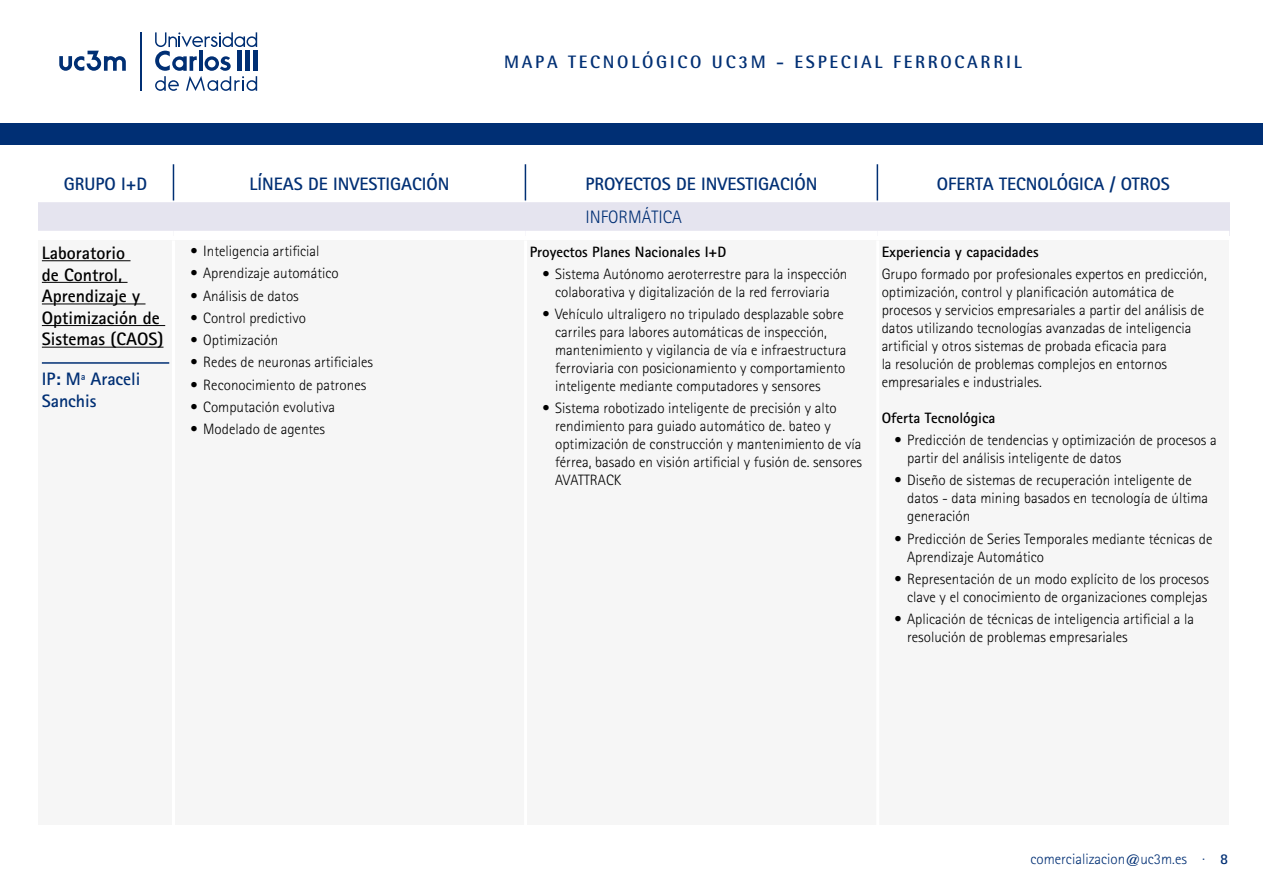
<style>
.page{position:relative;width:1263px;height:893px;background:#fff}
.page>*{position:absolute;margin:0;border:0;box-sizing:border-box;transform-origin:0 0}
.t1{font:700 18px/21.6px "Rotis Sans Serif";color:#002f74}
.t2{font:700 18px/21.6px "Rotis Sans Serif";color:#000}
.t3{font:700 18px "Rotis Semi Sans";color:#002f74}
.t4{font:300 18px "Rotis Sans Serif";color:#002f74}
.t5{font:300 15px/18px "Rotis Sans Serif";color:#000}
.t6{font:700 15px "Rotis Sans Serif";color:#000}
.t7{font:300 15px "Rotis Sans Serif";color:#002f74}
.s1{font-weight:700}
</style>
<div class="page">
<hr style="left:140px;top:32px;width:1px;height:59px;background:#002f74">
<svg style="left:59px;top:51px;width:67px;height:20px"></svg>
<svg style="left:155px;top:32px;width:102px;height:59px"></svg>
<div style="left:0;top:123px;width:1263px;height:22px;background:#002f74"></div>
<svg style="left:172px;top:164px;width:707px;height:37px"></svg>
<div style="left:38px;top:201px;width:1191px;height:34px;background:#e5e4ef"></div>
<hr style="left:173px;top:164px;width:1px;height:37px;background:#002f74">
<hr style="left:525px;top:164px;width:1px;height:37px;background:#002f74">
<hr style="left:877px;top:164px;width:1px;height:37px;background:#002f74">
<hr style="left:37px;top:201px;width:136px;height:1px;background:#fff">
<hr style="left:173px;top:201px;width:352px;height:1px;background:#fff">
<hr style="left:525px;top:201px;width:352px;height:1px;background:#fff">
<hr style="left:877px;top:201px;width:353px;height:1px;background:#fff">
<div style="left:38px;top:231px;width:135px;height:9px;background:#fff"></div>
<div style="left:173px;top:231px;width:352px;height:9px;background:#fff"></div>
<div style="left:525px;top:231px;width:352px;height:9px;background:#fff"></div>
<div style="left:877px;top:231px;width:352px;height:9px;background:#fff"></div>
<div style="left:173px;top:240px;width:352px;height:585px;background:#f6f6f6"></div>
<div style="left:525px;top:240px;width:352px;height:585px;background:#f6f6f6"></div>
<div style="left:877px;top:240px;width:352px;height:585px;background:#f6f6f6"></div>
<div style="left:38px;top:240px;width:135px;height:585px;background:#f6f6f6"></div>
<hr style="left:42px;top:260px;width:89px;height:1px;background:#000">
<hr style="left:42px;top:282px;width:86px;height:1px;background:#000">
<hr style="left:42px;top:303px;width:104px;height:1px;background:#000">
<hr style="left:42px;top:325px;width:123px;height:1px;background:#000">
<hr style="left:42px;top:347px;width:122px;height:1px;background:#000">
<hr style="left:42px;top:362px;width:127px;height:2px;background:#002f74">
<hr style="left:172px;top:240px;width:3px;height:585px;background:#fff">
<hr style="left:524px;top:240px;width:3px;height:585px;background:#fff">
<hr style="left:876px;top:240px;width:3px;height:585px;background:#fff">
<p class="t3" style="left:504px;top:51px;width:14px">MAPA</p>
<p class="t3" style="left:568px;top:51px;width:14px">TECNOLÓGICO</p>
<p class="t3" style="left:712px;top:51px;width:95px">UC 3M - ESPECIAL</p>
<p class="t3" style="left:893px;top:51px;width:13px">FERROCARRIL</p>
<p class="t1" style="left:64px;top:172px;width:85px">GRUPO I+D</p>
<p class="t1" style="left:249px;top:172px;width:201px">LÍNEAS DE INVESTIGACIÓN</p>
<p class="t1" style="left:585px;top:172px;width:233px">PROYECTOS DE INVESTIGACIÓN</p>
<p class="t1" style="left:937px;top:172px;width:234px">OFERTA TECNOLÓGICA / OTROS</p>
<p class="t4" style="left:585px;top:207px;width:98px">INFORMÁTICA</p>
<p class="t5" style="left:190px;top:242px;width:131px">• Inteligencia artificial</p>
<p class="t5" style="left:190px;top:264px;width:150px">• Aprendizaje automático</p>
<p class="t5" style="left:190px;top:287px;width:110px">• Análisis de datos</p>
<p class="t5" style="left:190px;top:309px;width:117px">• Control predictivo</p>
<p class="t5" style="left:190px;top:331px;width:89px">• Optimización</p>
<p class="t5" style="left:190px;top:353px;width:184px">• Redes de neuronas artificiales</p>
<p class="t5" style="left:190px;top:376px;width:177px">• Reconocimiento de patrones</p>
<p class="t5" style="left:190px;top:398px;width:146px">• Computación evolutiva</p>
<p class="t5" style="left:190px;top:420px;width:136px">• Modelado de agentes</p>
<p class="t6" style="left:530px;top:242px;width:198px">Proyectos Planes Nacionales I+D</p>
<p class="t5" style="left:542px;top:265px;width:306px;text-align:center">• Sistema Autónomo aeroterrestre para la inspección colaborativa y digitalización de la red ferroviaria</p>
<p class="t5" style="left:555px;top:305px;width:293px;text-indent:-13px">• Vehículo ultraligero no tripulado desplazable sobre carriles para labores automáticas de inspección, mantenimiento y vigilancia de vía e infraestructura ferroviaria con posicionamiento y comportamiento inteligente mediante computadores y sensores</p>
<p class="t5" style="left:555px;top:399px;width:308px;text-indent:-13px">• Sistema robotizado inteligente de precisión y alto rendimiento para guiado automático de. bateo y optimización de construcción y mantenimiento de vía férrea, basado en visión artificial y fusión de. sensores AVATTRACK</p>
<p class="t6" style="left:882px;top:242px;width:158px">Experiencia y capacidades</p>
<p class="t5" style="left:882px;top:265px;width:327px">Grupo formado por profesionales expertos en predicción, optimización, control y planificación automática de procesos y servicios empresariales a partir del análisis de datos utilizando tecnologías avanzadas de inteligencia artificial y otros sistemas de probada eficacia para<br>la resolución de problemas complejos en entornos empresariales e industriales.</p>
<p class="t6" style="left:882px;top:408px;width:115px">Oferta Tecnológica</p>
<p class="t5" style="left:907px;top:431px;width:311px;text-indent:-13px">• Predicción de tendencias y optimización de procesos a partir del análisis inteligente de datos</p>
<p class="t5" style="left:907px;top:471px;width:303px;text-indent:-13px">• Diseño de sistemas de recuperación inteligente de datos - data mining basados en tecnología de última generación</p>
<p class="t5" style="left:907px;top:529px;width:307px;text-indent:-13px">• Predicción de Series Temporales mediante técnicas de<br>Aprendizaje Automático</p>
<p class="t5" style="left:894px;top:570px;width:316px;text-align:right">• Representación de un modo explícito de los procesos clave y el conocimiento de organizaciones complejas</p>
<p class="t5" style="left:907px;top:610px;width:288px;text-indent:-13px">• Aplicación de técnicas de inteligencia artificial a la resolución de problemas empresariales</p>
<p class="t2" style="left:42px;top:242px;width:123px">Laboratorio<br>de Control,<br>Aprendizaje y<br>Optimización de<br>Sistemas (CAOS)</p>
<p class="t1" style="left:42px;top:368px;width:100px">IP: Mª Araceli<br>Sanchis</p>
<p class="t7" style="left:1030px;top:851px;width:199px">comercializacion@uc3m.es · <span class="s1">8</span></p>
</div>
